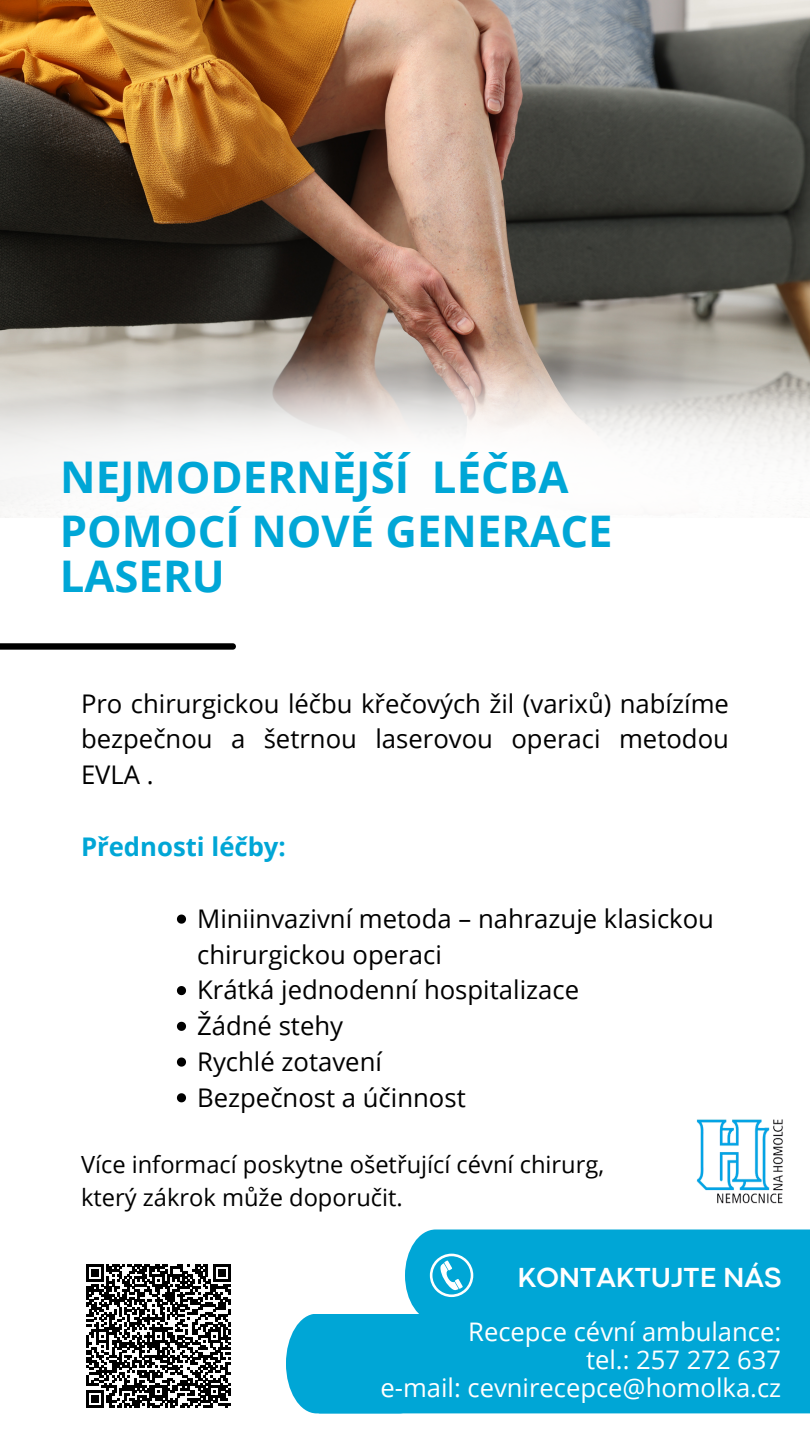
<style>
.page{position:relative;width:810px;height:1440px;background:#fff}
.page>*{position:absolute;margin:0;border:0;box-sizing:border-box;transform-origin:0 0}
.t1{font:700 43.7px "Open Sans";color:#00a6d6}
.t2{font:700 43.6px/45px "Open Sans";color:#00a6d6}
.t3{font:700 28.8px "Codec Pro";color:#fff}
.t4{font:25.7px/35.7px "Open Sans";color:#000;text-align:justify}
.t5{font:700 25.7px "Open Sans";color:#00a6d6}
.t6{font:25.6px "Open Sans";color:#fff}
.t7{font:23.7px "Open Sans";color:#000}
</style>
<div class="page">
<img style="left:0;top:0;width:810px;height:336px">
<svg style="left:0;top:336px;width:810px;height:182px"></svg>
<div style="left:0;top:643px;width:236px;height:7px;background:#000"></div>
<img style="left:696px;top:1119px;width:87px;height:85px">
<svg style="left:177px;top:915px;width:9px;height:9px"></svg>
<svg style="left:177px;top:986px;width:9px;height:9px"></svg>
<svg style="left:177px;top:1022px;width:9px;height:9px"></svg>
<svg style="left:177px;top:1058px;width:9px;height:9px"></svg>
<svg style="left:177px;top:1093px;width:9px;height:9px"></svg>
<svg style="left:86px;top:1264px;width:145px;height:144px"></svg>
<svg style="left:286px;top:1230px;width:524px;height:183px;background:#1fb0da"></svg>
<p class="t1" style="left:60px;top:447px;width:510px">NEJMODERNĚJŠÍ LÉČBA</p>
<p class="t2" style="left:60px;top:508px;width:554px">POMOCÍ NOVÉ GENERACE<br>LASERU</p>
<p class="t4" style="left:81px;top:685px;width:649px">Pro chirurgickou léčbu křečových žil (varixů) nabízíme bezpečnou a šetrnou laserovou operaci metodou EVLA .</p>
<p class="t5" style="left:81px;top:829px;width:206px">Přednosti léčby:</p>
<p class="t4" style="left:197px;top:900px;width:518px">Miniinvazivní metoda – nahrazuje klasickou chirurgickou operaci</p>
<p class="t4" style="left:197px;top:972px;width:384px">Krátká jednodenní hospitalizace</p>
<p class="t4" style="left:197px;top:1007px;width:148px">Žádné stehy</p>
<p class="t4" style="left:197px;top:1043px;width:186px">Rychlé zotavení</p>
<p class="t4" style="left:197px;top:1079px;width:270px">Bezpečnost a účinnost</p>
<p class="t7" style="left:81px;top:1148px;width:525px">Více informací poskytne ošetřující cévní chirurg,</p>
<p class="t7" style="left:81px;top:1181px;width:323px">který zákrok může doporučit.</p>
<p class="t3" style="left:517px;top:1267px;width:266px">KONTAKTUJTE NÁS</p>
<p class="t6" style="left:468px;top:1314px;width:314px">Recepce cévní ambulance:</p>
<p class="t6" style="left:586px;top:1342px;width:197px">tel.: 257 272 637</p>
<p class="t6" style="left:380px;top:1370px;width:402px">e-mail: cevnirecepce@homolka.cz</p>
</div>
